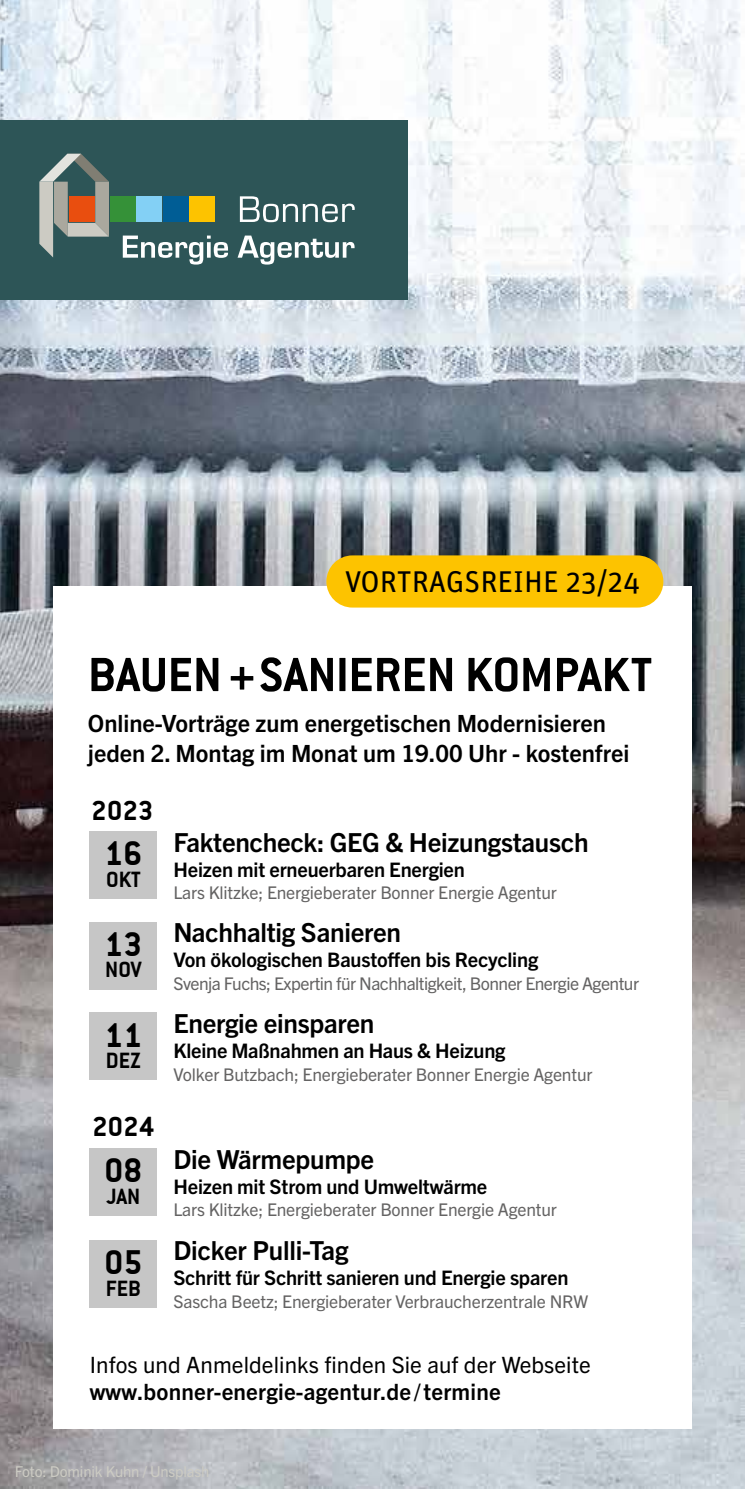
<style>
.page{position:relative;width:745px;height:1489px;background:#fff}
.page>*{position:absolute;margin:0;border:0;box-sizing:border-box;transform-origin:0 0}
.t1{font:52.75px "Conduit ITCTT Bold";color:#000}
.t2{font:37.25px "Conduit ITCTT Bold";color:#000}
.t3{font:30px "Unit Pro";color:#000}
.t4{font:30px "Conduit ITCTT Bold";letter-spacing:.01em;color:#000}
.t5{font:700 26.25px "Trade Gothic Next LT Pro";letter-spacing:-.01em;color:#000}
.t6{font:24px "Conduit ITCTT Bold";color:#000}
.t7{font:700 23.75px/30px "Trade Gothic Next LT Pro";color:#000}
.t8{font:22.5px "Trade Gothic Next LT Pro";letter-spacing:.005em;color:#000}
.t9{font:700 22.5px "Trade Gothic Next LT Pro";letter-spacing:.01em;color:#000}
.t10{font:700 20px "Trade Gothic Next LT Pro";letter-spacing:-.01em;color:#000}
.t11{font:17.5px "Trade Gothic Next LT Pro";letter-spacing:-.01em;color:#646363}
.t12{font:17.5px "Trade Gothic Next LT Pro";letter-spacing:-.03em;color:#646363}
.t13{font:15px "Trade Gothic Next LT Pro";letter-spacing:-.01em;color:#cccbc3}
</style>
<div class="page">
<img style="left:0;top:0;width:744px;height:1488px">
<div style="left:53px;top:586px;width:638px;height:842px;background:#fff"></div>
<div style="left:90px;top:922px;width:67px;height:67px;background:#c6c6c6"></div>
<div style="left:90px;top:1012px;width:67px;height:67px;background:#c6c6c6"></div>
<div style="left:90px;top:831px;width:67px;height:67px;background:#c6c6c6"></div>
<div style="left:90px;top:1148px;width:67px;height:67px;background:#c6c6c6"></div>
<div style="left:90px;top:1239px;width:67px;height:68px;background:#c6c6c6"></div>
<div style="left:0;top:120px;width:407px;height:180px;background:#2d5557"></div>
<div style="left:189px;top:196px;width:26px;height:26px;background:#fdc300"></div>
<div style="left:163px;top:196px;width:25px;height:26px;background:#005d95"></div>
<div style="left:136px;top:196px;width:26px;height:26px;background:#83d0f5"></div>
<div style="left:110px;top:196px;width:25px;height:26px;background:#359138"></div>
<svg style="left:39px;top:154px;width:70px;height:103px"></svg>
<svg style="left:240px;top:196px;width:114px;height:26px"></svg>
<svg style="left:123px;top:235px;width:105px;height:29px"></svg>
<svg style="left:237px;top:235px;width:117px;height:29px"></svg>
<div style="left:326px;top:555px;width:337px;height:52px;background:#fdc300;border-radius:26px"></div>
<h3 class="t3" style="left:344px;top:560px;width:296px">VORTRAGSREIHE 23/24</h3>
<h1 class="t1" style="left:88px;top:643px;width:565px">BAUEN + SANIEREN KOMPAKT</h1>
<h3 class="t7" style="left:88px;top:706px;width:542px">Online-Vorträge zum energetischen Modernisieren jeden 2. Montag im Monat um 19.00 Uhr - kostenfrei</h3>
<h3 class="t4" style="left:92px;top:792px;width:63px">2023</h3>
<h2 class="t2" style="left:104px;top:831px;width:39px">16</h2>
<h3 class="t6" style="left:106px;top:865px;width:36px">OKT</h3>
<h2 class="t2" style="left:104px;top:922px;width:39px">13</h2>
<h3 class="t6" style="left:105px;top:955px;width:38px">NOV</h3>
<h2 class="t2" style="left:104px;top:1013px;width:39px">11</h2>
<h3 class="t6" style="left:106px;top:1046px;width:36px">DEZ</h3>
<h3 class="t4" style="left:92px;top:1109px;width:63px">2024</h3>
<h2 class="t2" style="left:104px;top:1148px;width:39px">08</h2>
<h3 class="t6" style="left:106px;top:1181px;width:35px">JAN</h3>
<h2 class="t2" style="left:104px;top:1240px;width:39px">05</h2>
<h3 class="t6" style="left:106px;top:1274px;width:37px">FEB</h3>
<h3 class="t5" style="left:173px;top:823px;width:416px">Faktencheck: GEG &amp; Heizungstausch</h3>
<p class="t10" style="left:173px;top:855px;width:293px">Heizen mit erneuerbaren Energien</p>
<p class="t11" style="left:173px;top:880px;width:385px">Lars Klitzke; Energieberater Bonner Energie Agentur</p>
<h3 class="t5" style="left:173px;top:914px;width:229px">Nachhaltig Sanieren</h3>
<p class="t10" style="left:173px;top:946px;width:366px">Von ökologischen Baustoffen bis Recycling</p>
<p class="t12" style="left:173px;top:971px;width:467px">Svenja Fuchs; Expertin für Nachhaltigkeit, Bonner Energie Agentur</p>
<h3 class="t5" style="left:173px;top:1005px;width:202px">Energie einsparen</h3>
<p class="t10" style="left:173px;top:1036px;width:333px">Kleine Maßnahmen an Haus &amp; Heizung</p>
<p class="t11" style="left:173px;top:1061px;width:420px">Volker Butzbach; Energieberater Bonner Energie Agentur</p>
<h3 class="t5" style="left:173px;top:1140px;width:202px">Die Wärmepumpe</h3>
<p class="t10" style="left:173px;top:1172px;width:315px">Heizen mit Strom und Umweltwärme</p>
<p class="t11" style="left:173px;top:1197px;width:385px">Lars Klitzke; Energieberater Bonner Energie Agentur</p>
<h3 class="t5" style="left:173px;top:1232px;width:176px">Dicker Pulli-Tag</h3>
<p class="t10" style="left:173px;top:1264px;width:396px">Schritt für Schritt sanieren und Energie sparen</p>
<p class="t11" style="left:173px;top:1289px;width:416px">Sascha Beetz; Energieberater Verbraucherzentrale NRW</p>
<p class="t8" style="left:90px;top:1348px;width:502px">Infos und Anmeldelinks finden Sie auf der Webseite</p>
<p class="t9" style="left:90px;top:1376px;width:412px">www.bonner-energie-agentur.de / termine</p>
<p class="t13" style="left:15px;top:1460px;width:196px">Foto: Dominik Kuhn / Unsplash</p>
</div>
